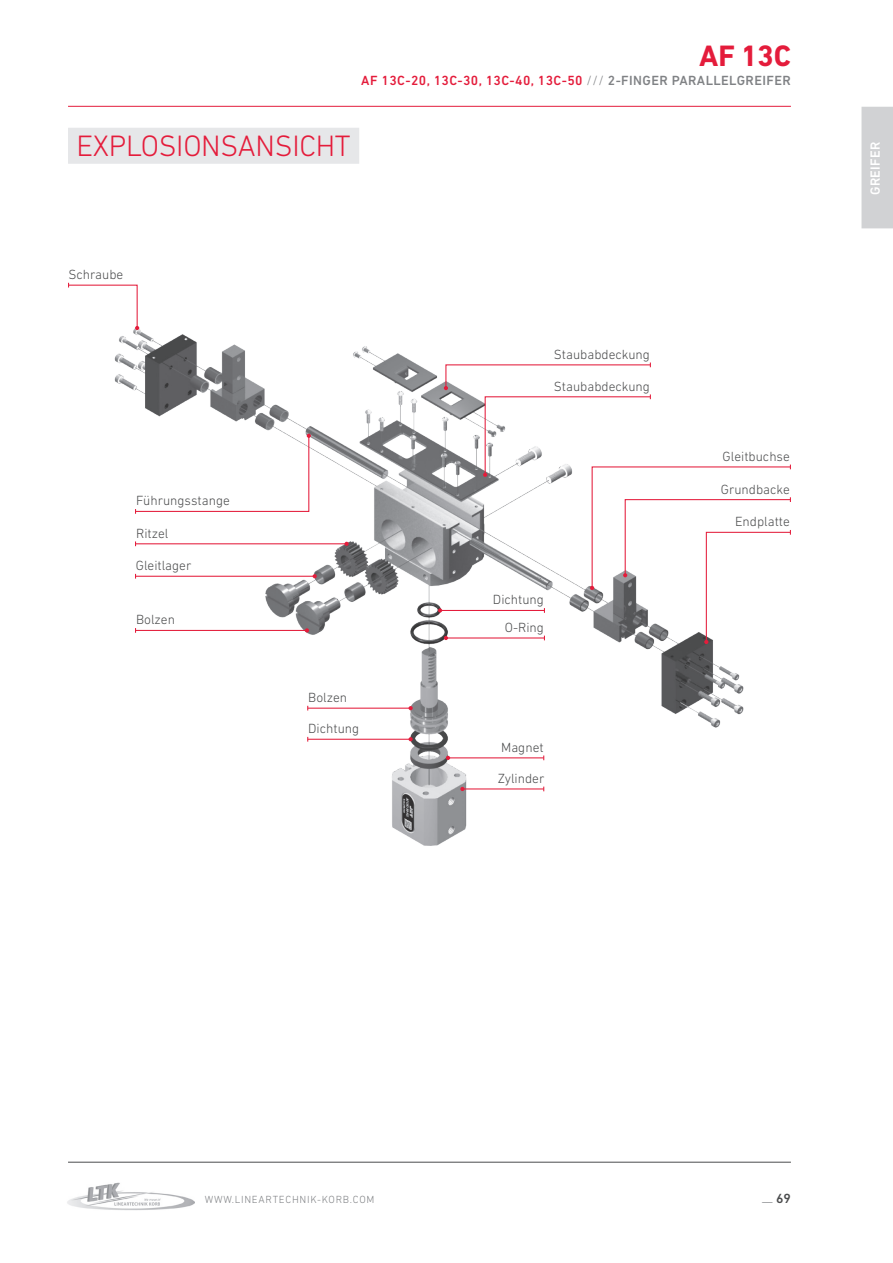
<style>
.page{position:relative;width:893px;height:1263px;background:#fff}
.page>*{position:absolute;margin:0;border:0;box-sizing:border-box;transform-origin:0 0}
.Headlines_grau-rot{font:300 30px "DIN Next LT Pro";letter-spacing:-.01em;color:#e41c3b}
.t1{font:700 30px "DIN Next LT Pro";color:#e41c3b}
.t2{font:300 13.5px "DIN Next LT Pro";color:#4b4c4d}
.t3{font:500 13.5px "DIN Next LT Pro";letter-spacing:.03em;color:#e41c3b}
.t4{font:500 13.5px "DIN Next LT Pro";letter-spacing:.03em;color:#fff}
.t5{font:500 13.5px "DIN Next LT Pro";color:#4b4c4d}
.t6{font:300 10.5px "DIN Next LT Pro";letter-spacing:.07em;color:#808285}
.s1{font-weight:300;color:#808285}
.s2{color:#808285}
</style>
<div class="page">
<hr style="left:68px;top:106px;width:723px;height:1px;background:#e41c3b">
<hr style="left:68px;top:1162px;width:723px;height:1px;background:#4b4c4d">
<img style="left:67px;top:1182px;width:127px;height:28px">
<div style="left:861px;top:107px;width:32px;height:121px;background:#d1d2d4"></div>
<img style="left:114px;top:327px;width:630px;height:519px">
<div style="left:68px;top:128px;width:291px;height:36px;background:#e6e7e9"></div>
<hr style="left:136px;top:576px;width:179px;height:1px;background:#e41c3b">
<svg style="left:313px;top:574px;width:4px;height:4px"></svg>
<hr style="left:136px;top:543px;width:211px;height:1px;background:#e41c3b">
<svg style="left:344px;top:542px;width:5px;height:4px"></svg>
<hr style="left:136px;top:630px;width:171px;height:1px;background:#e41c3b">
<svg style="left:305px;top:628px;width:4px;height:4px"></svg>
<hr style="left:308px;top:708px;width:103px;height:1px;background:#e41c3b">
<svg style="left:408px;top:706px;width:5px;height:4px"></svg>
<hr style="left:308px;top:739px;width:103px;height:1px;background:#e41c3b">
<svg style="left:408px;top:737px;width:5px;height:4px"></svg>
<hr style="left:448px;top:757px;width:96px;height:1px;background:#e41c3b">
<svg style="left:446px;top:756px;width:4px;height:4px"></svg>
<hr style="left:462px;top:788px;width:82px;height:1px;background:#e41c3b">
<svg style="left:460px;top:787px;width:4px;height:4px"></svg>
<svg style="left:68px;top:283px;width:71px;height:47px"></svg>
<svg style="left:134px;top:434px;width:177px;height:80px"></svg>
<svg style="left:438px;top:362px;width:353px;height:282px"></svg>
<p class="t1" style="left:699px;top:38px;width:93px">AF 13C</p>
<p class="t3" style="left:361px;top:73px;width:431px">AF 13C-20, 13C-30, 13C-40, 13C-50 <span class="s1">///</span> <span class="s2">2-FINGER PARALLELGREIFER</span></p>
<p class="Headlines_grau-rot" style="left:77px;top:129px;width:276px">EXPLOSIONSANSICHT</p>
<p class="t2" style="left:69px;top:267px;width:56px">Schraube</p>
<p class="t2" style="left:136px;top:493px;width:95px">Führungsstange</p>
<p class="t2" style="left:136px;top:525px;width:34px">Ritzel</p>
<p class="t2" style="left:136px;top:558px;width:57px">Gleitlager</p>
<p class="t2" style="left:136px;top:612px;width:40px">Bolzen</p>
<p class="t2" style="left:554px;top:347px;width:98px">Staubabdeckung</p>
<p class="t2" style="left:554px;top:378px;width:98px">Staubabdeckung</p>
<p class="t2" style="left:493px;top:592px;width:53px">Dichtung</p>
<p class="t2" style="left:505px;top:620px;width:41px">O-Ring</p>
<p class="t2" style="left:723px;top:449px;width:69px">Gleitbuchse</p>
<p class="t2" style="left:721px;top:481px;width:71px">Grundbacke</p>
<p class="t2" style="left:735px;top:514px;width:56px">Endplatte</p>
<p class="t2" style="left:308px;top:690px;width:40px">Bolzen</p>
<p class="t2" style="left:308px;top:721px;width:53px">Dichtung</p>
<p class="t2" style="left:501px;top:739px;width:44px">Magnet</p>
<p class="t2" style="left:498px;top:771px;width:48px">Zylinder</p>
<p class="t4" style="left:867px;top:195px;width:55px;rotate:-90deg">GREIFER</p>
<p class="t6" style="left:205px;top:1194px;width:171px">WWW.LINEARTECHNIK-KORB.COM</p>
<p class="t5" style="left:762px;top:1191px;width:30px"><span class="s1">—</span> 69</p>
</div>
